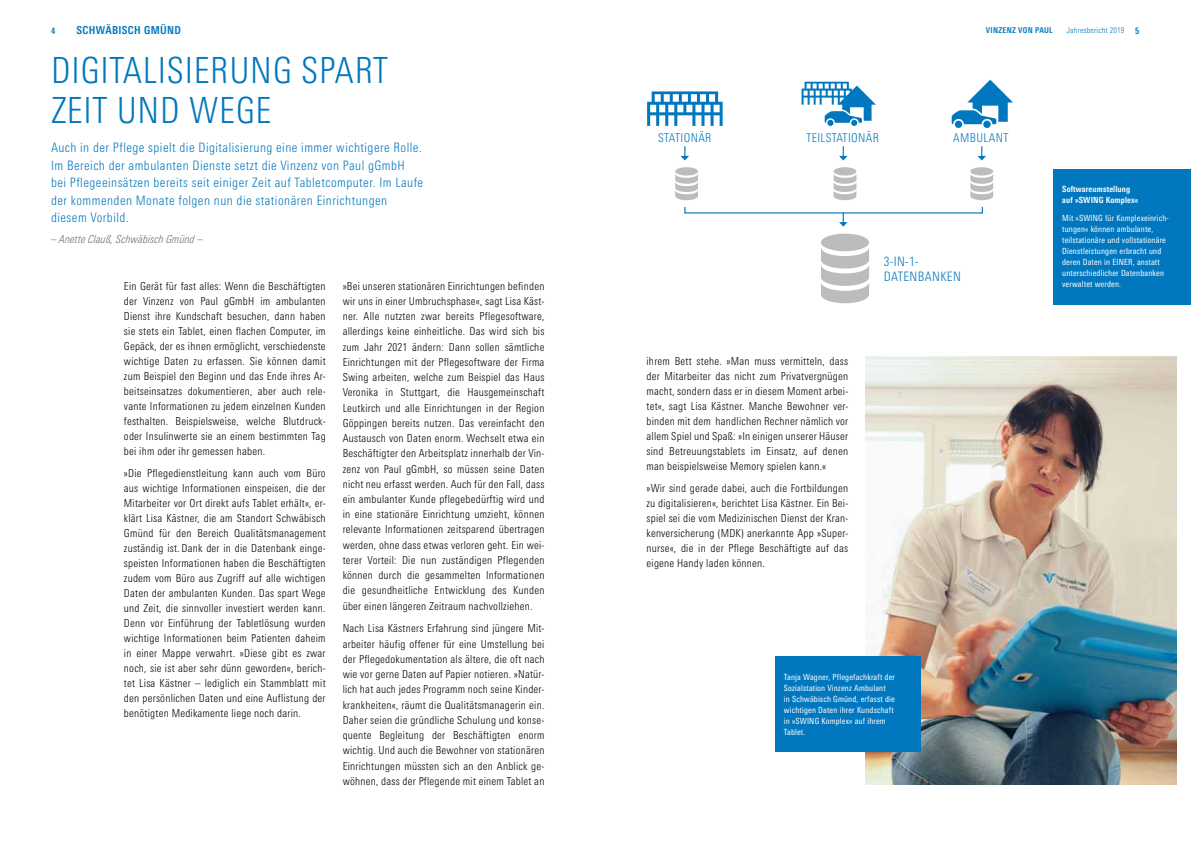
<style>
.page{position:relative;width:1191px;height:842px;background:#fff}
.page>*{position:absolute;margin:0;border:0;box-sizing:border-box;transform-origin:0 0}
.t1{font:300 condensed 36px/40px "Linotype Univers";letter-spacing:.02em;color:#0077be}
.t2{font:300 condensed 13px/17.5px "Linotype Univers";letter-spacing:.035em;color:#0077be}
.t3{font:300 condensed 12.1px "Linotype Univers";letter-spacing:.03em;color:#0077be}
.t4{font:300 condensed 11px/15px "Linotype Univers";letter-spacing:.02em;color:#000;text-align:justify}
.t5{font:italic 300 condensed 11px "Linotype Univers";letter-spacing:.01em;color:#706f6f}
.t6{font:700 condensed 11px "Linotype Univers";letter-spacing:.035em;color:#0077be}
.t7{font:700 condensed 9px "Linotype Univers";color:#0077be}
.t8{font:condensed 8.5px/11px "Linotype Univers";letter-spacing:.02em;color:#fff}
.t9{font:700 condensed 8.5px/11px "Linotype Univers";letter-spacing:.02em;color:#fff}
.t10{font:300 condensed 8px "Linotype Univers";letter-spacing:.02em;color:#0077be}
.t11{font:700 condensed 8px "Linotype Univers";letter-spacing:.035em;color:#0077be}
.s1{font-weight:700;font-size:9px}
</style>
<div class="page">
<svg style="left:801px;top:82px;width:75px;height:44px"></svg>
<svg style="left:951px;top:80px;width:62px;height:48px"></svg>
<svg style="left:647px;top:91px;width:75px;height:35px"></svg>
<svg style="left:675px;top:167px;width:23px;height:33px"></svg>
<svg style="left:833px;top:167px;width:23px;height:33px"></svg>
<svg style="left:821px;top:234px;width:48px;height:69px"></svg>
<svg style="left:970px;top:167px;width:23px;height:33px"></svg>
<svg style="left:681px;top:146px;width:8px;height:14px"></svg>
<svg style="left:839px;top:146px;width:8px;height:14px"></svg>
<svg style="left:839px;top:214px;width:8px;height:13px"></svg>
<svg style="left:977px;top:146px;width:9px;height:14px"></svg>
<img style="left:865px;top:357px;width:311px;height:428px">
<div style="left:1053px;top:169px;width:138px;height:135px;background:#0077be"></div>
<div style="left:775px;top:657px;width:146px;height:95px;background:#0077be"></div>
<p class="t6" style="left:77px;top:24px;width:106px">SCHWÄBISCH GMÜND</p>
<p class="t7" style="left:51px;top:25px;width:6px">4</p>
<p class="t11" style="left:986px;top:25px;width:68px">VINZENZ VON PAUL</p>
<p class="t10" style="left:1066px;top:25px;width:74px">Jahresbericht 2019 <span class="s1">5</span></p>
<h1 class="t1" style="left:51px;top:50px;width:338px">DIGITALISIERUNG SPART<br>ZEIT UND WEGE</h1>
<p class="t2" style="left:51px;top:139px;width:373px">Auch in der Pflege spielt die Digitalisierung eine immer wichtigere Rolle.<br>Im Bereich der ambulanten Dienste setzt die Vinzenz von Paul gGmbH bei Pflegeeinsätzen bereits seit einiger Zeit auf Tabletcomputer. Im Laufe der kommenden Monate folgen nun die stationären Einrichtungen diesem Vorbild.</p>
<p class="t5" style="left:51px;top:233px;width:153px">– Anette Clauß, Schwäbisch Gmünd –</p>
<p class="t4" style="left:124px;top:278px;width:203px">Ein Gerät für fast alles: Wenn die Beschäftigten der Vinzenz von Paul gGmbH im ambulanten Dienst ihre Kundschaft besuchen, dann haben sie stets ein Tablet, einen flachen Computer, im Gepäck, der es ihnen ermöglicht, verschiedenste wichtige Daten zu erfassen. Sie können damit zum Beispiel den Beginn und das Ende ihres Ar&shy;beitseinsatzes dokumentieren, aber auch rele&shy;vante Informationen zu jedem einzelnen Kunden festhalten. Beispielsweise, welche Blutdruck&shy;oder Insulinwerte sie an einem bestimmten Tag bei ihm oder ihr gemessen haben.</p>
<p class="t4" style="left:124px;top:466px;width:203px">»Die Pflegedienstleitung kann auch vom Büro aus wichtige Informationen einspeisen, die der Mitarbeiter vor Ort direkt aufs Tablet erhält«, er&shy;klärt Lisa Kästner, die am Standort Schwäbisch Gmünd für den Bereich Qualitätsmanagement zuständig ist. Dank der in die Datenbank einge&shy;speisten Informationen haben die Beschäftigten zudem vom Büro aus Zugriff auf alle wichtigen Daten der ambulanten Kunden. Das spart Wege und Zeit, die sinnvoller investiert werden kann.<br>Denn vor Einführung der Tabletlösung wurden wichtige Informationen beim Patienten daheim in einer Mappe verwahrt. »Diese gibt es zwar noch, sie ist aber sehr dünn geworden«, berich&shy;tet Lisa Kästner – lediglich ein Stammblatt mit den persönlichen Daten und eine Auflistung der benötigten Medikamente liege noch darin.</p>
<p class="t4" style="left:343px;top:278px;width:203px">»Bei unseren stationären Einrichtungen befinden wir uns in einer Umbruchsphase«, sagt Lisa Käst&shy;ner. Alle nutzten zwar bereits Pflegesoftware, allerdings keine einheitliche. Das wird sich bis zum Jahr 2021 ändern: Dann sollen sämtliche Einrichtungen mit der Pflegesoftware der Firma Swing arbeiten, welche zum Beispiel das Haus Veronika in Stuttgart, die Hausgemeinschaft Leutkirch und alle Einrichtungen in der Region Göppingen bereits nutzen. Das vereinfacht den Austausch von Daten enorm. Wechselt etwa ein Beschäftigter den Arbeitsplatz innerhalb der Vin&shy;zenz von Paul gGmbH, so müssen seine Daten nicht neu erfasst werden. Auch für den Fall, dass ein ambulanter Kunde pflegebedürftig wird und in eine stationäre Einrichtung umzieht, können relevante Informationen zeitsparend übertragen werden, ohne dass etwas verloren geht. Ein wei&shy;terer Vorteil: Die nun zuständigen Pflegenden können durch die gesammelten Informationen die gesundheitliche Entwicklung des Kunden über einen längeren Zeitraum nachvollziehen.</p>
<p class="t4" style="left:343px;top:621px;width:203px">Nach Lisa Kästners Erfahrung sind jüngere Mit&shy;arbeiter häufig offener für eine Umstellung bei der Pflegedokumentation als ältere, die oft nach wie vor gerne Daten auf Papier notieren. »Natür&shy;lich hat auch jedes Programm noch seine Kinder&shy;krankheiten«, räumt die Qualitätsmanagerin ein.<br>Daher seien die gründliche Schulung und konse&shy;quente Begleitung der Beschäftigten enorm wichtig. Und auch die Bewohner von stationären Einrichtungen müssten sich an den Anblick ge&shy;wöhnen, dass der Pflegende mit einem Tablet an</p>
<p class="t3" style="left:658px;top:131px;width:55px">STATIONÄR</p>
<p class="t3" style="left:806px;top:131px;width:74px">TEILSTATIONÄR</p>
<p class="t3" style="left:953px;top:131px;width:57px">AMBULANT</p>
<p class="t4" style="left:646px;top:353px;width:203px">ihrem Bett stehe. »Man muss vermitteln, dass der Mitarbeiter das nicht zum Privatvergnügen macht, sondern dass er in diesem Moment arbei&shy;tet«, sagt Lisa Kästner. Manche Bewohner ver&shy;binden mit dem handlichen Rechner nämlich vor allem Spiel und Spaß: »In einigen unserer Häuser sind Betreuungstablets im Einsatz, auf denen man beispielsweise Memory spielen kann.«</p>
<p class="t4" style="left:646px;top:481px;width:203px">»Wir sind gerade dabei, auch die Fortbildungen zu digitalisieren«, berichtet Lisa Kästner. Ein Bei&shy;spiel sei die vom Medizinischen Dienst der Kran&shy;kenversicherung (MDK) anerkannte App »Super&shy;nurse«, die in der Pflege Beschäftigte auf das eigene Handy laden können.</p>
<p class="t2" style="left:883px;top:254px;width:79px;line-height:15px">3-IN-1-<br>DATENBANKEN</p>
<p class="t8" style="left:784px;top:671px;width:113px">Tanja Wagner, Pflegefachkraft der<br>Sozialstation Vinzenz Ambulant<br>in Schwäbisch Gmünd, erfasst die wichtigen Daten ihrer Kundschaft in »SWING Komplex« auf ihrem<br>Tablet.</p>
<p class="t9" style="left:1062px;top:183px;width:78px">Softwareumstellung auf »SWING Komplex«</p>
<p class="t8" style="left:1062px;top:213px;width:108px">Mit »SWING für Komplexeinrich&shy;tungen« können ambulante, teilstationäre und vollstationäre<br>Dienstleistungen erbracht und deren Daten in EINER, anstatt unterschiedlicher Datenbanken verwaltet werden.</p>
</div>
